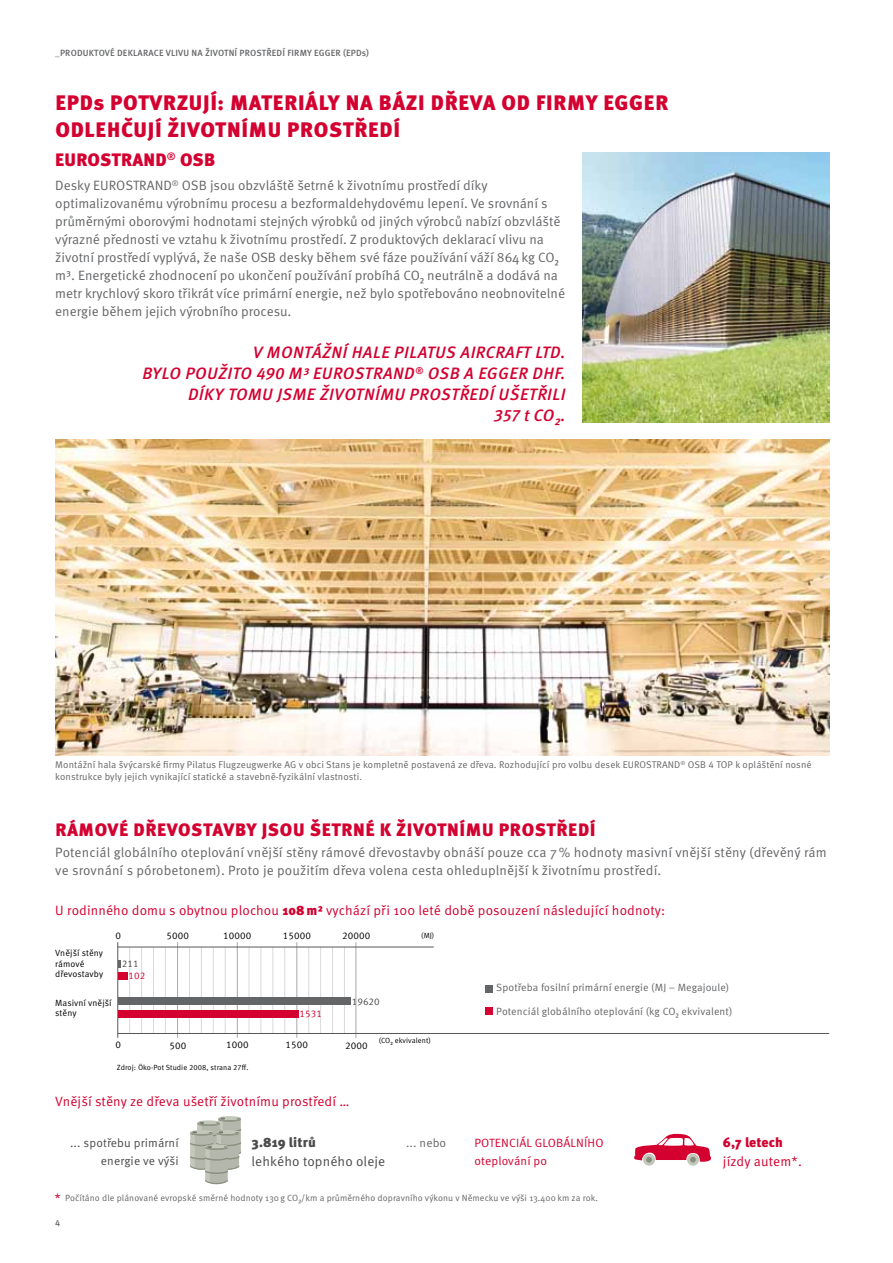
<style>
.page{position:relative;width:893px;height:1263px;background:#fff}
.page>*{position:absolute;margin:0;border:0;box-sizing:border-box;transform-origin:0 0}
.t1{font:900 21px "Meta Pro";letter-spacing:.035em;color:#d30030}
.t2{font:900 18px "Meta Pro";letter-spacing:.035em;color:#d30030}
.t3{font:900 18px "Meta Pro";letter-spacing:.01em;color:#d30030}
.t4{font:italic 500 16.5px/21px "Meta Pro";letter-spacing:.03em;color:#d30030}
.t5{font:13.5px/18px "Meta Pro";color:#646567}
.t6{font:13.5px "Meta Pro";letter-spacing:.01em;color:#d30030}
.t7{font:13.5px "Meta Pro";letter-spacing:.01em;color:#4b4b4d}
.t8{font:900 13.5px "Meta Pro";letter-spacing:.01em;color:#4b4b4d}
.t9{font:900 13.5px "Meta Pro";color:#d30030}
.t10{font:12px/18px "Meta Pro";letter-spacing:.01em;color:#4b4b4d;text-align:right}
.t11{font:12px/18px "Meta Pro";letter-spacing:.01em;color:#d30030}
.t12{font:12px "Meta Pro";color:#646567}
.t13{font:10.5px "Meta Pro";letter-spacing:.01em;color:#646567}
.t14{font:9.75px/12px "Meta Pro";letter-spacing:.01em;color:#646567}
.t15{font:9.75px "Meta Pro";letter-spacing:.01em;color:#000}
.t16{font:9.75px "Meta Pro";color:#4b4b4d}
.t17{font:9.75px "Meta Pro";color:#d30030}
.t18{font:9px "Meta Pro";letter-spacing:.01em;color:#646567}
.t19{font:500 9px "Meta Pro";letter-spacing:.02em;color:#646567}
.t20{font:9px/10.5px "Meta Pro";letter-spacing:.01em;color:#000}
.t21{font:7.5px "Meta Pro";letter-spacing:.01em;color:#000}
.s1{font-weight:900}
.s2{font-size:13.5px;color:#d30030}
</style>
<div class="page">
<img style="left:55px;top:439px;width:774px;height:316px">
<hr style="left:177px;top:942px;width:1px;height:96px;background:#a7a8aa">
<hr style="left:118px;top:942px;width:1px;height:96px;background:#58585a">
<hr style="left:129px;top:947px;width:1px;height:86px;background:#d9dadb">
<hr style="left:141px;top:947px;width:1px;height:86px;background:#d9dadb">
<hr style="left:153px;top:947px;width:1px;height:86px;background:#d9dadb">
<hr style="left:165px;top:947px;width:1px;height:86px;background:#d9dadb">
<hr style="left:189px;top:947px;width:1px;height:86px;background:#d9dadb">
<hr style="left:201px;top:947px;width:1px;height:86px;background:#d9dadb">
<hr style="left:213px;top:947px;width:1px;height:86px;background:#d9dadb">
<hr style="left:225px;top:947px;width:1px;height:86px;background:#d9dadb">
<hr style="left:249px;top:947px;width:1px;height:86px;background:#d9dadb">
<hr style="left:261px;top:947px;width:1px;height:86px;background:#d9dadb">
<hr style="left:273px;top:947px;width:1px;height:86px;background:#d9dadb">
<hr style="left:284px;top:947px;width:1px;height:86px;background:#d9dadb">
<hr style="left:308px;top:947px;width:1px;height:86px;background:#d9dadb">
<hr style="left:320px;top:947px;width:1px;height:86px;background:#d9dadb">
<hr style="left:332px;top:947px;width:1px;height:86px;background:#d9dadb">
<hr style="left:344px;top:947px;width:1px;height:86px;background:#d9dadb">
<hr style="left:237px;top:942px;width:1px;height:96px;background:#a7a8aa">
<hr style="left:297px;top:942px;width:1px;height:96px;background:#a7a8aa">
<hr style="left:356px;top:942px;width:1px;height:96px;background:#a7a8aa">
<div style="left:485px;top:985px;width:8px;height:8px;background:#646567"></div>
<div style="left:485px;top:1007px;width:8px;height:7px;background:#d30030"></div>
<div style="left:118px;top:997px;width:232px;height:8px;background:#646567"></div>
<svg style="left:118px;top:959px;width:2px;height:8px"></svg>
<div style="left:118px;top:1009px;width:180px;height:8px;background:#d30030"></div>
<div style="left:118px;top:972px;width:10px;height:8px;background:#d30030"></div>
<hr style="left:118px;top:1033px;width:711px;height:1px;background:#58585a">
<hr style="left:118px;top:947px;width:316px;height:1px;background:#58585a">
<img style="left:583px;top:153px;width:246px;height:270px">
<svg style="left:643px;top:1154px;width:12px;height:12px"></svg>
<svg style="left:687px;top:1154px;width:12px;height:12px"></svg>
<svg style="left:634px;top:1134px;width:77px;height:28px"></svg>
<svg style="left:190px;top:1116px;width:51px;height:68px"></svg>
<p class="t19" style="left:55px;top:47px;width:315px">_PRODUKTOVÉ DEKLARACE VLIVU NA ŽIVOTNÍ PROSTŘEDÍ FIRMY EGGER (EPDs)</p>
<h1 class="t1" style="left:55px;top:89px;width:494px">EPDS POTVRZUJÍ: MATERIÁLY NA BÁZI DŘEVA OD FIRM</h1>
<h1 class="t1" style="left:586px;top:89px;width:84px">Y EGGER</h1>
<h1 class="t1" style="left:55px;top:116px;width:186px">ODLEHČUJÍ ŽIVOTNÍMU</h1>
<h1 class="t1" style="left:287px;top:116px;width:114px">PROSTŘEDÍ</h1>
<h2 class="t3" style="left:55px;top:149px;width:160px">EUROSTRAND <sup>®</sup> OSB</h2>
<p class="t5" style="left:55px;top:177px;width:511px">Desky EUROSTRAND<sup>®</sup> OSB jsou obzvláště šetrné k životnímu prostředí díky optimalizovanému výrobnímu procesu a bezformaldehydovému lepení. Ve srovnání s průměrnými oborovými hodnotami stejných výrobků od jiných výrobců nabízí obzvláště výrazné přednosti ve vztahu k životnímu prostředí. Z produktových deklarací vlivu na životní prostředí vyplývá, že naše OSB desky během své fáze používání váží 864kg CO₂ m³. Energetické zhodnocení po ukončení používání probíhá CO₂ neutrálně a dodává na metr krychlový skoro třikrát více primární energie, než bylo spotřebováno neobnovitelné energie během jejich výrobního procesu.</p>
<p class="t4" style="left:142px;top:343px;width:425px;text-indent:110px">V MONTÁŽNÍ HALE PILATUS A IRCRAFT LTD.<br>BYLO POUŽITO 490 M³ EUROSTRAND<sup>®</sup> OSB</p>
<p class="t4" style="left:464px;top:364px;width:56px">A EGGERDHF</p>
<p class="t4" style="left:188px;top:364px;width:379px;text-align:right">.<br>DÍKY TOMU JSME ŽIVOTNÍMU PROSTŘEDÍ UŠETŘILI<br>357 T CO₂.</p>
<p class="t14" style="left:55px;top:759px;width:758px">Montážní hala švýcarské firmy Pilatus Flugzeugwerke AG v obci Stans je kompletně postavená ze dřeva. Rozhodující pro volbu desek EUROSTRAND<sup>®</sup> OSB 4 TOP k opláštění nosné konstrukce byly jejich vynikající statické a stavebně-fyzikální vlastnosti.</p>
<h2 class="t2" style="left:55px;top:818px;width:298px">RÁMOVÉ DŘEVOSTAVBY JSOU ŠETRNÉ</h2>
<h2 class="t2" style="left:380px;top:818px;width:80px">K ŽIVOTNÍMU</h2>
<h2 class="t2" style="left:499px;top:818px;width:98px">PROSTŘEDÍ</h2>
<p class="t5" style="left:55px;top:843px;width:773px">Potenciál globálního oteplování vnější stěny rámové dřevostavby obnáší pouze cca 7 % hodnoty masivní vnější stěny (dřevěný rám ve srovnání s pórobetonem). Proto je použitím dřeva volena cesta ohleduplnější k životnímu prostředí.</p>
<p class="t6" style="left:55px;top:902px;width:611px">U rodinného domu s obytnou plochou <span class="s1">108 M²</span> vychází při 100 leté době posouzení následující hodnoty:</p>
<p class="t15" style="left:115px;top:930px;width:7px">0</p>
<p class="t20" style="left:55px;top:948px;width:49px">Vnější stěny rámové dřevostavby</p>
<p class="t20" style="left:55px;top:997px;width:58px">Masivní vnější stěny</p>
<p class="t16" style="left:122px;top:957px;width:18px">211</p>
<p class="t17" style="left:129px;top:970px;width:18px">102</p>
<p class="t15" style="left:115px;top:1039px;width:7px">0</p>
<p class="t15" style="left:167px;top:930px;width:24px">5000</p>
<p class="t15" style="left:169px;top:1039px;width:18px">500</p>
<p class="t15" style="left:223px;top:930px;width:30px">10000</p>
<p class="t15" style="left:226px;top:1039px;width:24px">1000</p>
<p class="t21" style="left:117px;top:1062px;width:133px">Zdroj: Öko-Pot Studie 2008, strana 27ff.</p>
<p class="t15" style="left:283px;top:930px;width:30px">15000</p>
<p class="t15" style="left:342px;top:930px;width:30px">20000</p>
<p class="t21" style="left:421px;top:931px;width:15px">(MJ)</p>
<p class="t17" style="left:299px;top:1008px;width:24px">1531</p>
<p class="t15" style="left:286px;top:1039px;width:24px">1500</p>
<p class="t16" style="left:352px;top:995px;width:30px">19620</p>
<p class="t15" style="left:345px;top:1039px;width:24px">2000</p>
<p class="t21" style="left:379px;top:1036px;width:54px">(CO₂ ekvivalent)</p>
<p class="t13" style="left:496px;top:981px;width:235px">Spotřeba fosilní primární energie (MJ – Megajoule)</p>
<p class="t13" style="left:496px;top:1005px;width:238px">Potenciál globálního oteplování (kg CO₂ ekvivalent)</p>
<p class="t6" style="left:55px;top:1093px;width:296px">Vnější stěny ze dřeva ušetří životnímu prostředí …</p>
<p class="t8" style="left:252px;top:1133px;width:66px">3.819 LITRŮ</p>
<p class="t7" style="left:252px;top:1153px;width:135px">lehkého topného oleje</p>
<p class="t10" style="left:70px;top:1134px;width:110px">... spotřebu primární energie ve výši</p>
<p class="t12" style="left:406px;top:1136px;width:42px">... nebo</p>
<p class="t11" style="left:475px;top:1134px;width:8px">potenciál</p>
<p class="t11" style="left:474px;top:1134px;width:74px;text-indent:60px">globálního oteplování po</p>
<p class="t9" style="left:723px;top:1133px;width:61px">6,7 LETECH</p>
<p class="t6" style="left:723px;top:1153px;width:80px">jízdy autem*.</p>
<p class="t18" style="left:55px;top:1192px;width:545px"><span class="s2">*</span> Počítáno dle plánované evropské směrné hodnoty 130 g CO₂/km a průměrného dopravního výkonu v Německu ve výši 13.400 km za rok.</p>
<p class="t19" style="left:55px;top:1217px;width:7px">4</p>
</div>
